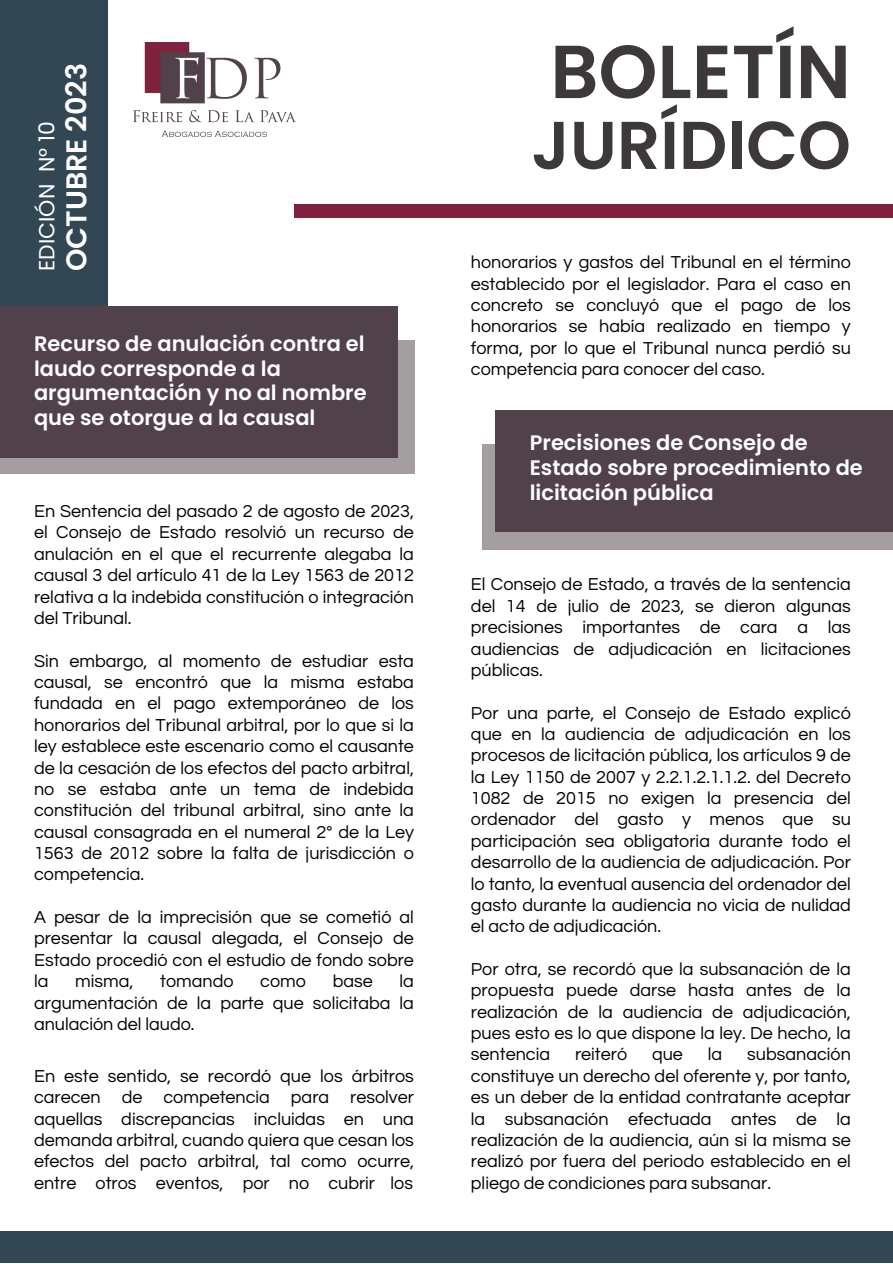
<style>
.page{position:relative;width:893px;height:1264px;background:#fff}
.page>*{position:absolute;margin:0;border:0;box-sizing:border-box;transform-origin:0 0}
.t1{font:600 75px "Poppins";color:#3d393a}
.t2{font:600 67.5px "Poppins";color:#3d393a}
.t3{font:600 28.65px "Poppins";color:#fff}
.t4{font:21.9px "Poppins";color:#fff}
.t5{font:600 21px/24.8px "Poppins";color:#fff}
.t6{font:18px/21.3px "Questrial";color:#000;text-align:justify}
</style>
<div class="page">
<div style="left:294px;top:204px;width:598px;height:14px;background:#80213e"></div>
<div style="left:0;top:0;width:107px;height:306px;background:#324753"></div>
<div style="left:0;top:1230px;width:892px;height:32px;background:#324753"></div>
<img style="left:133px;top:42px;width:162px;height:95px">
<div style="left:0;top:340px;width:414px;height:133px;background:#a49ea0"></div>
<div style="left:0;top:306px;width:397px;height:152px;background:#51414b"></div>
<div style="left:483px;top:444px;width:409px;height:106px;background:#a49ea0"></div>
<div style="left:495px;top:410px;width:397px;height:122px;background:#51414b"></div>
<p class="t4" style="left:31px;top:271px;width:151px;rotate:-90deg">EDICIÓN N° 10</p>
<p class="t3" style="left:56px;top:271px;width:209px;rotate:-90deg">OCTUBRE 2023</p>
<p class="t5" style="left:34px;top:331px;width:334px">Recurso de anulación contra el laudo corresponde a la argumentación y no al nombre que se otorgue a la causal</p>
<p class="t6" style="left:34px;top:501px;width:381px">En Sentencia del pasado 2 de agosto de 2023, el Consejo de Estado resolvió un recurso de anulación en el que el recurrente alegaba la causal 3 del artículo 41 de la Ley 1563 de 2012 relativa a la indebida constitución o integración del Tribunal.</p>
<p class="t6" style="left:34px;top:650px;width:381px">Sin embargo, al momento de estudiar esta causal, se encontró que la misma estaba fundada en el pago extemporáneo de los honorarios del Tribunal arbitral, por lo que si la ley establece este escenario como el causante de la cesación de los efectos del pacto arbitral, no se estaba ante un tema de indebida constitución del tribunal arbitral, sino ante la causal consagrada en el numeral 2° de la Ley 1563 de 2012 sobre la falta de jurisdicción o competencia.</p>
<p class="t6" style="left:34px;top:906px;width:381px">A pesar de la imprecisión que se cometió al presentar la causal alegada, el Consejo de Estado procedió con el estudio de fondo sobre la</p>
<p class="t6" style="left:34px;top:971px;width:381px;text-indent:365px">la argumentación de la parte que solicitaba la anulación del laudo.</p>
<p class="t6" style="left:75px;top:971px;width:60px">misma,</p>
<p class="t6" style="left:160px;top:971px;width:75px">tomando</p>
<p class="t6" style="left:260px;top:971px;width:47px">como</p>
<p class="t6" style="left:333px;top:971px;width:42px">base</p>
<p class="t6" style="left:34px;top:1065px;width:381px">En este sentido, se recordó que los árbitros carecen de competencia para resolver aquellas discrepancias incluidas en una demanda arbitral, cuando quiera que cesan los efectos del pacto arbitral, tal como ocurre, entre otros eventos, por no cubrir los</p>
<p class="t1" style="left:550px;top:19px;width:302px">BOLETÍN</p>
<p class="t2" style="left:531px;top:98px;width:321px">JURÍDICO</p>
<p class="t6" style="left:471px;top:252px;width:381px">honorarios y gastos del Tribunal en el término establecido por el legislador. Para el caso en concreto se concluyó que el pago de los honorarios se había realizado en tiempo y forma, por lo que el Tribunal nunca perdió su competencia para conocer del caso.</p>
<p class="t5" style="left:529px;top:430px;width:334px">Precisiones de Consejo de<br>Estado sobre procedimiento de licitación pública</p>
<p class="t6" style="left:471px;top:574px;width:381px">El Consejo de Estado, a través de la sentencia del 14 de julio de 2023, se dieron algunas precisiones importantes de cara a las audiencias de adjudicación en licitaciones públicas.</p>
<p class="t6" style="left:471px;top:702px;width:381px">Por una parte, el Consejo de Estado explicó que en la audiencia de adjudicación en los procesos de licitación pública, los artículos 9 de la Ley 1150 de 2007 y 2.2.1.2.1.1.2. del Decreto 1082 de 2015 no exigen la presencia del ordenador del gasto y menos que su participación sea obligatoria durante todo el desarrollo de la audiencia de adjudicación. Por lo tanto, la eventual ausencia del ordenador del gasto durante la audiencia no vicia de nulidad el acto de adjudicación.</p>
<p class="t6" style="left:471px;top:958px;width:381px">Por otra, se recordó que la subsanación de la propuesta puede darse hasta antes de la realización de la audiencia de adjudicación, pues esto es lo que dispone la ley. De hecho, la sentencia</p>
<p class="t6" style="left:471px;top:1044px;width:381px;text-indent:276px">subsanación constituye un derecho del oferente y, por tanto, es un deber de la entidad contratante aceptar la subsanación efectuada antes de la realización de la audiencia, aún si la misma se realizó por fuera del periodo establecido en el pliego de condiciones para subsanar.</p>
<p class="t6" style="left:575px;top:1044px;width:54px">reiteró</p>
<p class="t6" style="left:652px;top:1044px;width:32px">que</p>
<p class="t6" style="left:707px;top:1044px;width:16px">la</p>
</div>
